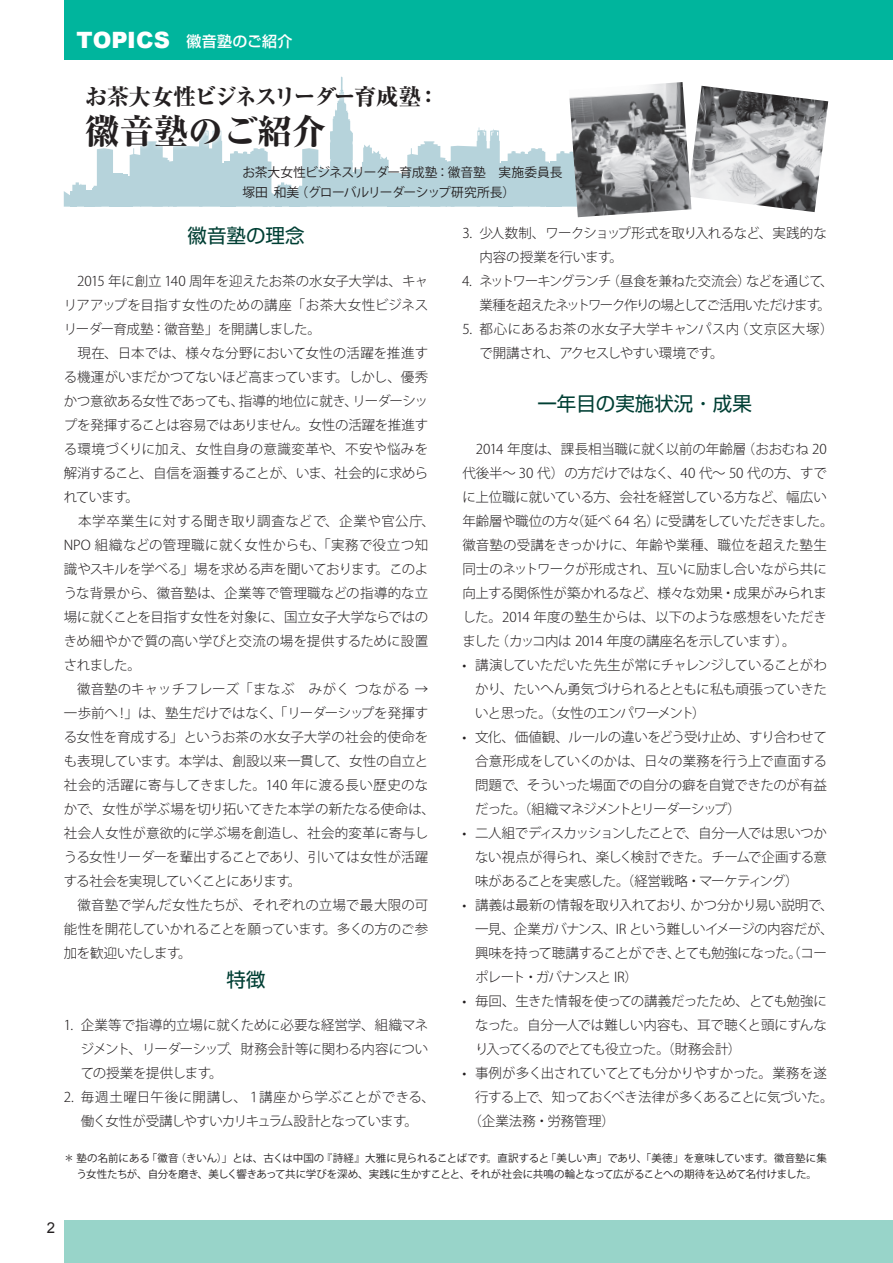
<style>
.page{position:relative;width:893px;height:1263px;background:#fff}
.page>*{position:absolute;margin:0;border:0;box-sizing:border-box;transform-origin:0 0}
.t1{font:800 34.5px "Ryumin Pro";color:#231f20}
.t2{font:800 22.5px "Ryumin Pro";letter-spacing:-.09em;color:#231f20}
.t3{font:19.5px "Shin Go Pro";color:#003f34}
.t4{font:500 15px "Shin Go Pro";letter-spacing:.02em;color:#fff}
.t5{font:15px "Arial";color:#231f20}
.t6{font:300 13.5px/24px "Koz Go Pro";letter-spacing:-.02em;color:#231f20;text-align:justify}
.t7{font:300 13.5px/24px "Koz Go Pro";letter-spacing:-.05em;color:#231f20}
.t8{font:300 13.5px/24px "Koz Go Pro";letter-spacing:-.075em;color:#231f20;text-align:right}
.t9{font:300 13.5px/24px "Koz Go Pro";letter-spacing:.005em;color:#231f20}
.t10{font:300 13.5px "Koz Go Pro";letter-spacing:-.04em;color:#231f20}
.t11{font:300 13.5px "Koz Go Pro";color:#231f20}
.t12{font:12.75px/19.5px "Koz Go Std";letter-spacing:-.035em;color:#231f20}
.t13{font:10.5px/16.5px "Koz Go Pro";letter-spacing:-.015em;color:#231f20;text-align:center}
.s1{font-family:"Arial";font-weight:900;font-size:22.5px}
.s2{font-family:"Koz Go Std"}
</style>
<div class="page">
<div style="left:64px;top:0;width:829px;height:60px;background:#00b59d"></div>
<div style="left:64px;top:1220px;width:829px;height:43px;background:#98d4c9"></div>
<svg style="left:407px;top:127px;width:93px;height:80px"></svg>
<div style="left:502px;top:161px;width:11px;height:46px;background:#b6d3db"></div>
<div style="left:498px;top:163px;width:6px;height:44px;background:#b6d3db"></div>
<svg style="left:508px;top:148px;width:41px;height:59px"></svg>
<div style="left:388px;top:173px;width:13px;height:34px;background:#b6d3db"></div>
<div style="left:397px;top:174px;width:8px;height:33px;background:#b6d3db"></div>
<div style="left:404px;top:176px;width:6px;height:31px;background:#b6d3db"></div>
<svg style="left:297px;top:77px;width:92px;height:130px"></svg>
<div style="left:289px;top:190px;width:11px;height:17px;background:#b6d3db"></div>
<div style="left:130px;top:151px;width:92px;height:56px;background:#b6d3db"></div>
<div style="left:224px;top:161px;width:12px;height:46px;background:#b6d3db"></div>
<div style="left:220px;top:163px;width:6px;height:44px;background:#b6d3db"></div>
<svg style="left:230px;top:151px;width:61px;height:56px"></svg>
<div style="left:550px;top:161px;width:12px;height:46px;background:#b6d3db"></div>
<div style="left:546px;top:163px;width:6px;height:44px;background:#b6d3db"></div>
<svg style="left:556px;top:151px;width:13px;height:56px"></svg>
<div style="left:110px;top:173px;width:13px;height:34px;background:#b6d3db"></div>
<div style="left:119px;top:174px;width:9px;height:33px;background:#b6d3db"></div>
<div style="left:126px;top:176px;width:6px;height:31px;background:#b6d3db"></div>
<svg style="left:92px;top:151px;width:21px;height:56px"></svg>
<div style="left:84px;top:190px;width:10px;height:17px;background:#b6d3db"></div>
<svg style="left:64px;top:182px;width:22px;height:25px"></svg>
<div style="left:82px;top:81px;width:352px;height:70px;background:#fff"></div>
<img style="left:691px;top:86px;width:137px;height:126px">
<img style="left:569px;top:82px;width:122px;height:135px">
<p class="t4" style="left:77px;top:29px;width:217px"><span class="s1">TOPICS</span> 徽音塾のご紹介</p>
<h2 class="t2" style="left:85px;top:79px;width:356px">お茶大女性ビジネスリーダー育成塾：</h2>
<h1 class="t1" style="left:85px;top:104px;width:243px">徽音塾のご紹介</h1>
<p class="t12" style="left:242px;top:163px;width:322px">お茶大女性ビジネスリーダー育成塾：徽音塾　実施委員長塚田 和美（グローバルリーダーシップ研究所長）</p>
<p class="t6" style="left:479px;top:221px;width:349px;text-indent:-17px">3. 少人数制、ワークショップ形式を取り入れるなど、実践的な内容の授業を行います。</p>
<p class="t8" style="left:462px;top:269px;width:373px">4. ネットワーキングランチ（昼食を兼ねた交流会）などを通じて、業種を超えたネットワーク作りの場としてご活用いただけます。</p>
<p class="t9" style="left:479px;top:317px;width:356px;text-indent:-17px">5. 都心にあるお茶の水女子大学キャンパス内（文京区大塚）で開講され、アクセスしやすい環境です。</p>
<h3 class="t3" style="left:537px;top:388px;width:216px">一年目の実施状況・成果</h3>
<p class="t6" style="left:462px;top:437px;width:373px;text-align:left">　2014 年度は、課長相当職に就く以前の年齢層（おおむね 20代後半〜 30 代）の方だけではなく、40 代〜 50 代の方、すでに上位職に就いている方、会社を経営している方など、幅広い年齢層や職位の方々（延べ 64 名）に受講をしていただきました。徽音塾の受講をきっかけに、年齢や業種、職位を超えた塾生同士のネットワークが形成され、互いに励まし合いながら共に向上する関係性が築かれるなど、様々な効果・成果がみられました。2014 年度の塾生からは、以下のような感想をいただきました（カッコ内は 2014 年度の講座名を示しています）<span class="s2">。</span></p>
<p class="t6" style="left:475px;top:653px;width:353px;text-indent:-13px">• 講演していただいた先生が常にチャレンジしていることがわかり、たいへん勇気づけられるとともに私も頑張っていきたいと思った。（女性のエンパワーメント）</p>
<p class="t6" style="left:475px;top:725px;width:353px;text-indent:-13px">• 文化、価値観、ルールの違いをどう受け止め、すり合わせて合意形成をしていくのかは、日々の業務を行う上で直面する問題で、そういった場面での自分の癖を自覚できたのが有益だった。（組織マネジメントとリーダーシップ）</p>
<p class="t6" style="left:475px;top:821px;width:353px;text-indent:-13px">• 二人組でディスカッションしたことで、自分一人では思いつかない視点が得られ、楽しく検討できた。チームで企画する意味があることを実感した。（経営戦略・マーケティング）</p>
<p class="t7" style="left:475px;top:893px;width:360px;text-indent:-13px">• 講義は最新の情報を取り入れており、かつ分かり易い説明で、一見、企業ガバナンス、IR という難しいイメージの内容だが、興味を持って聴講することができ、とても勉強になった。（コーポレート・ガバナンスと IR）</p>
<p class="t6" style="left:475px;top:989px;width:353px;text-indent:-13px">• 毎回、生きた情報を使っての講義だったため、とても勉強になった。自分一人では難しい内容も、耳で聴くと頭にすんなり入ってくるのでとても役立った。（財務会計）</p>
<p class="t10" style="left:462px;top:1064px;width:366px">• 事例が多く出されていてとても分かりやすかった。業務を遂</p>
<p class="t7" style="left:475px;top:1085px;width:360px">行する上で、知っておくべき法律が多くあることに気づいた。</p>
<p class="t11" style="left:468px;top:1112px;width:148px">（企業法務・労務管理）</p>
<p class="t13" style="left:64px;top:1150px;width:764px">＊塾の名前にある「徽音（きいん）」とは、古くは中国の『詩経』大雅に見られることばです。直訳すると「美しい声」であり、「美徳」を意味しています。徽音塾に集う女性たちが、自分を磨き、美しく響きあって共に学びを深め、実践に生かすことと、それが社会に共鳴の輪となって広がることへの期待を込めて名付けました。</p>
<h3 class="t3" style="left:188px;top:220px;width:118px">徽音塾の理念</h3>
<p class="t6" style="left:64px;top:269px;width:373px;text-align:left">　2015 年に創立 140 周年を迎えたお茶の水女子大学は、キャリアアップを目指す女性のための講座「お茶大女性ビジネスリーダー育成塾：徽音塾」を開講しました。<br>　現在、日本では、様々な分野において女性の活躍を推進する機運がいまだかつてないほど高まっています。しかし、優秀かつ意欲ある女性であっても、指導的地位に就き、リーダーシップを発揮することは容易ではありません。女性の活躍を推進する環境づくりに加え、女性自身の意識変革や、不安や悩みを解消すること、自信を涵養することが、いま、社会的に求められています。<br>　本学卒業生に対する聞き取り調査などで、企業や官公庁、<br>NPO 組織などの管理職に就く女性からも、「実務で役立つ知識やスキルを学べる」場を求める声を聞いております。このような背景から、徽音塾は、企業等で管理職などの指導的な立場に就くことを目指す女性を対象に、国立女子大学ならではのきめ細やかで質の高い学びと交流の場を提供するために設置されました。<br>　徽音塾のキャッチフレーズ「まなぶ　みがく つながる →一歩前へ！」は、塾生だけではなく、「リーダーシップを発揮する女性を育成する」というお茶の水女子大学の社会的使命をも表現しています。本学は、創設以来一貫して、女性の自立と社会的活躍に寄与してきました。140 年に渡る長い歴史のなかで、女性が学ぶ場を切り拓いてきた本学の新たなる使命は、社会人女性が意欲的に学ぶ場を創造し、社会的変革に寄与しうる女性リーダーを輩出することであり、引いては女性が活躍する社会を実現していくことにあります。<br>　徽音塾で学んだ女性たちが、それぞれの立場で最大限の可能性を開花していかれることを願っています。多くの方のご参加を歓迎いたします。</p>
<h3 class="t3" style="left:227px;top:964px;width:40px">特徴</h3>
<p class="t6" style="left:81px;top:1013px;width:349px;text-indent:-17px">1. 企業等で指導的立場に就くために必要な経営学、組織マネジメント、リーダーシップ、財務会計等に関わる内容についての授業を提供します。</p>
<p class="t6" style="left:64px;top:1085px;width:373px;text-align:center">2. 毎週土曜日午後に開講し、１講座から学ぶことができる、働く女性が受講しやすいカリキュラム設計となっています。</p>
<p class="t5" style="left:47px;top:1218px;width:10px">2</p>
</div>
